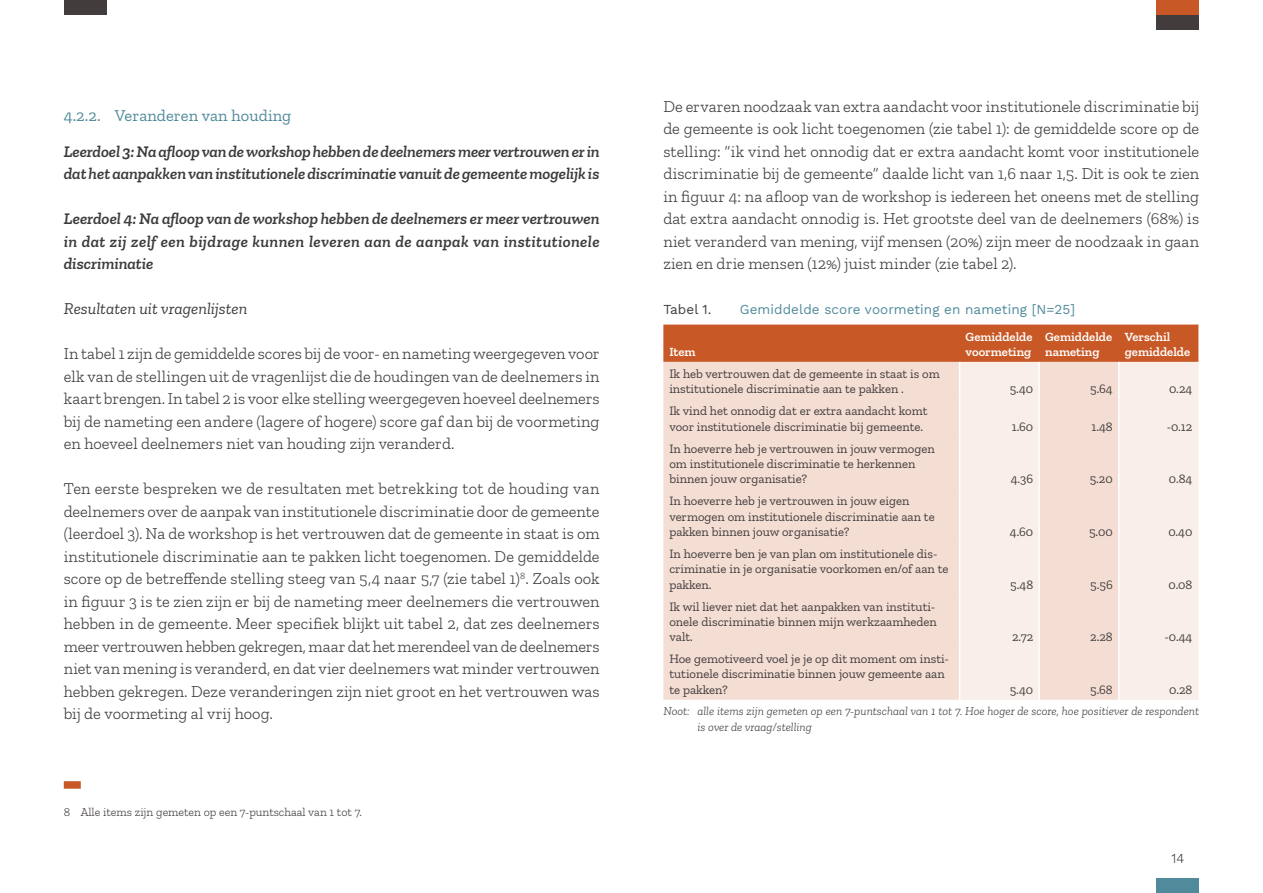
<style>
.page{position:relative;width:1263px;height:893px;background:#fff}
.page>*{position:absolute;margin:0;border:0;box-sizing:border-box;transform-origin:0 0}
.Brood{font:300 16.5px/22.5px "Zilla Slab";color:#3d3b3e;text-align:justify}
.Brood-2{font:italic 600 16.5px/22.5px "Zilla Slab";letter-spacing:-.005em;color:#3d3b3e}
.t1{font:16.5px "Zilla Slab";letter-spacing:.005em;color:#508a9b}
.Brood-3{font:italic 16.5px "Zilla Slab";color:#3d3b3e}
.Grafiek_of_tabeltitel{font:13.5px "Work Sans";letter-spacing:.005em;color:#508a9b}
.Grafiek_of_tabeltitel-2{font:13.5px "Work Sans";letter-spacing:.005em;color:#423c3d}
.t2{font:300 13.5px "Work Sans";color:#231f20}
.Tabeltekst_8_5p{font:12.75px/15.3px "Zilla Slab";color:#423c3d}
.Tabeltekst_8_5p-2{font:600 12.75px/15.3px "Zilla Slab";color:#fff}
.Voetnoot{font:italic 300 12px/16.5px "Zilla Slab";color:#423c3d}
.Voetnoot-2{font:300 12px "Zilla Slab";color:#423c3d}
</style>
<div class="page">
<div style="left:64px;top:781px;width:17px;height:8px;background:#c85825"></div>
<div style="left:663px;top:325px;width:535px;height:37px;background:#c85825"></div>
<div style="left:663px;top:362px;width:296px;height:338px;background:#f4ded3"></div>
<svg style="left:960px;top:362px;width:238px;height:338px;background:#f7e8e1"></svg>
<hr style="left:1038px;top:362px;width:2px;height:37px;background:#fff">
<hr style="left:1118px;top:362px;width:1px;height:37px;background:#fff">
<hr style="left:1038px;top:399px;width:2px;height:38px;background:#fff">
<hr style="left:1118px;top:399px;width:1px;height:38px;background:#fff">
<hr style="left:1038px;top:437px;width:2px;height:52px;background:#fff">
<hr style="left:1118px;top:437px;width:1px;height:52px;background:#fff">
<hr style="left:1038px;top:489px;width:2px;height:53px;background:#fff">
<hr style="left:1118px;top:489px;width:1px;height:53px;background:#fff">
<hr style="left:1038px;top:542px;width:2px;height:52px;background:#fff">
<hr style="left:1118px;top:542px;width:1px;height:52px;background:#fff">
<hr style="left:1038px;top:594px;width:2px;height:53px;background:#fff">
<hr style="left:1118px;top:594px;width:1px;height:53px;background:#fff">
<hr style="left:1038px;top:647px;width:2px;height:53px;background:#fff">
<hr style="left:1118px;top:647px;width:1px;height:53px;background:#fff">
<div style="left:1157px;top:879px;width:42px;height:14px;background:#508a9b"></div>
<div style="left:64px;top:0;width:42px;height:15px;background:#423c3d"></div>
<div style="left:1157px;top:0;width:42px;height:15px;background:#c85825"></div>
<div style="left:1157px;top:15px;width:42px;height:15px;background:#423c3d"></div>
<p class="t1" style="left:64px;top:106px;width:229px">4.2.2. Veranderen van houding</p>
<p class="Brood-2" style="left:64px;top:140px;width:537px">Leerdoel 3: Na afloop van de workshop hebben de deelnemers meer vertrouwen er in dat het aanpakken van institutionele discriminatie vanuit de gemeente mogelijk is</p>
<p class="Brood-2" style="left:64px;top:208px;width:537px;text-align:justify">Leerdoel 4: Na afloop van de workshop hebben de deelnemers er meer vertrouwen in dat zij zelf een bijdrage kunnen leveren aan de aanpak van institutionele discriminatie</p>
<p class="Brood-3" style="left:64px;top:300px;width:185px">Resultaten uit vragenlijsten</p>
<p class="Brood" style="left:64px;top:343px;width:537px">In tabel 1 zijn de gemiddelde scores bij de voor- en nameting weergegeven voor elk van de stellingen uit de vragenlijst die de houdingen van de deelnemers in kaart brengen. In tabel 2 is voor elke stelling weergegeven hoeveel deelnemers bij de nameting een andere (lagere of hogere) score gaf dan bij de voormeting en hoeveel deelnemers niet van houding zijn veranderd.</p>
<p class="Brood" style="left:64px;top:478px;width:537px">Ten eerste bespreken we de resultaten met betrekking tot de houding van deelnemers over de aanpak van institutionele discriminatie door de gemeente (leerdoel 3). Na de workshop is het vertrouwen dat de gemeente in staat is om institutionele discriminatie aan te pakken licht toegenomen. De gemiddelde score op de betreffende stelling steeg van 5,4 naar 5,7 (zie tabel 1)<sup>8</sup>. Zoals ook in figuur 3 is te zien zijn er bij de nameting meer deelnemers die vertrouwen hebben in de gemeente. Meer specifiek blijkt uit tabel 2, dat zes deelnemers meer vertrouwen hebben gekregen, maar dat het merendeel van de deelnemers niet van mening is veranderd, en dat vier deelnemers wat minder vertrouwen hebben gekregen. Deze veranderingen zijn niet groot en het vertrouwen was bij de voormeting al vrij hoog.</p>
<p class="Voetnoot-2" style="left:64px;top:806px;width:300px">8 Alle items zijn gemeten op een 7-puntschaal van 1 tot 7.</p>
<p class="Brood" style="left:663px;top:95px;width:537px">De ervaren noodzaak van extra aandacht voor institutionele discriminatie bij de gemeente is ook licht toegenomen (zie tabel 1): de gemiddelde score op de stelling: “ik vind het onnodig dat er extra aandacht komt voor institutionele discriminatie bij de gemeente” daalde licht van 1,6 naar 1,5. Dit is ook te zien in figuur 4: na afloop van de workshop is iedereen het oneens met de stelling dat extra aandacht onnodig is. Het grootste deel van de deelnemers (68%) is niet veranderd van mening, vijf mensen (20%) zijn meer de noodzaak in gaan zien en drie mensen (12%) juist minder (zie tabel 2).</p>
<p class="Grafiek_of_tabeltitel-2" style="left:663px;top:299px;width:50px">Tabel 1.</p>
<p class="Grafiek_of_tabeltitel" style="left:740px;top:299px;width:337px">Gemiddelde score voormeting en nameting [N=25]</p>
<p class="Tabeltekst_8_5p-2" style="left:669px;top:344px;width:28px">Item</p>
<p class="Tabeltekst_8_5p-2" style="left:966px;top:329px;width:68px">Gemiddelde</p>
<p class="Tabeltekst_8_5p-2" style="left:966px;top:344px;width:67px">voormeting</p>
<p class="Tabeltekst_8_5p-2" style="left:1045px;top:329px;width:68px">Gemiddelde</p>
<p class="Tabeltekst_8_5p-2" style="left:1045px;top:344px;width:56px">nameting</p>
<p class="Tabeltekst_8_5p-2" style="left:1125px;top:329px;width:67px">Verschil gemiddelde</p>
<p class="Tabeltekst_8_5p" style="left:669px;top:366px;width:272px">Ik heb vertrouwen dat de gemeente in staat is om institutionele discriminatie aan te pakken .</p>
<p class="Tabeltekst_8_5p" style="left:669px;top:403px;width:259px">Ik vind het onnodig dat er extra aandacht komt voor institutionele discriminatie bij gemeente.</p>
<p class="Tabeltekst_8_5p" style="left:669px;top:441px;width:267px">In hoeverre heb je vertrouwen in jouw vermogen om institutionele discriminatie te herkennen binnen jouw organisatie?</p>
<p class="Tabeltekst_8_5p" style="left:669px;top:493px;width:267px">In hoeverre heb je vertrouwen in jouw eigen vermogen om institutionele discriminatie aan te pakken binnen jouw organisatie?</p>
<p class="Tabeltekst_8_5p" style="left:669px;top:546px;width:281px">In hoeverre ben je van plan om institutionele dis&shy;criminatie in je organisatie voorkomen en/of aan te pakken.</p>
<p class="Tabeltekst_8_5p" style="left:669px;top:599px;width:269px">Ik wil liever niet dat het aanpakken van instituti&shy;onele discriminatie binnen mijn werkzaamheden valt.</p>
<p class="Tabeltekst_8_5p" style="left:1010px;top:381px;width:25px">5.40</p>
<p class="Tabeltekst_8_5p" style="left:1090px;top:381px;width:24px">5.64</p>
<p class="Tabeltekst_8_5p" style="left:1169px;top:381px;width:25px">0.24</p>
<p class="Tabeltekst_8_5p" style="left:1012px;top:419px;width:23px">1.60</p>
<p class="Tabeltekst_8_5p" style="left:1091px;top:419px;width:23px">1.48</p>
<p class="Tabeltekst_8_5p" style="left:1167px;top:419px;width:27px">-0.12</p>
<p class="Tabeltekst_8_5p" style="left:1011px;top:471px;width:24px">4.36</p>
<p class="Tabeltekst_8_5p" style="left:1090px;top:471px;width:25px">5.20</p>
<p class="Tabeltekst_8_5p" style="left:1169px;top:471px;width:25px">0.84</p>
<p class="Tabeltekst_8_5p" style="left:1010px;top:524px;width:25px">4.60</p>
<p class="Tabeltekst_8_5p" style="left:1089px;top:524px;width:25px">5.00</p>
<p class="Tabeltekst_8_5p" style="left:1168px;top:524px;width:26px">0.40</p>
<p class="Tabeltekst_8_5p" style="left:1010px;top:577px;width:24px">5.48</p>
<p class="Tabeltekst_8_5p" style="left:1090px;top:577px;width:24px">5.56</p>
<p class="Tabeltekst_8_5p" style="left:1168px;top:577px;width:25px">0.08</p>
<p class="Tabeltekst_8_5p" style="left:1012px;top:629px;width:23px">2.72</p>
<p class="Tabeltekst_8_5p" style="left:1090px;top:629px;width:24px">2.28</p>
<p class="Tabeltekst_8_5p" style="left:1164px;top:629px;width:30px">-0.44</p>
<p class="Tabeltekst_8_5p" style="left:669px;top:651px;width:281px">Hoe gemotiveerd voel je je op dit moment om insti&shy;tutionele discriminatie binnen jouw gemeente aan te pakken?</p>
<p class="Tabeltekst_8_5p" style="left:1010px;top:682px;width:25px">5.40</p>
<p class="Tabeltekst_8_5p" style="left:1090px;top:682px;width:24px">5.68</p>
<p class="Tabeltekst_8_5p" style="left:1169px;top:682px;width:25px">0.28</p>
<p class="Voetnoot" style="left:697px;top:702px;width:503px;text-indent:-34px">Noot: alle items zijn gemeten op een 7-puntschaal van 1 tot 7. Hoe hoger de score, hoe positiever de respondent is over de vraag/stelling</p>
<p class="t2" style="left:1171px;top:848px;width:14px">14</p>
</div>
